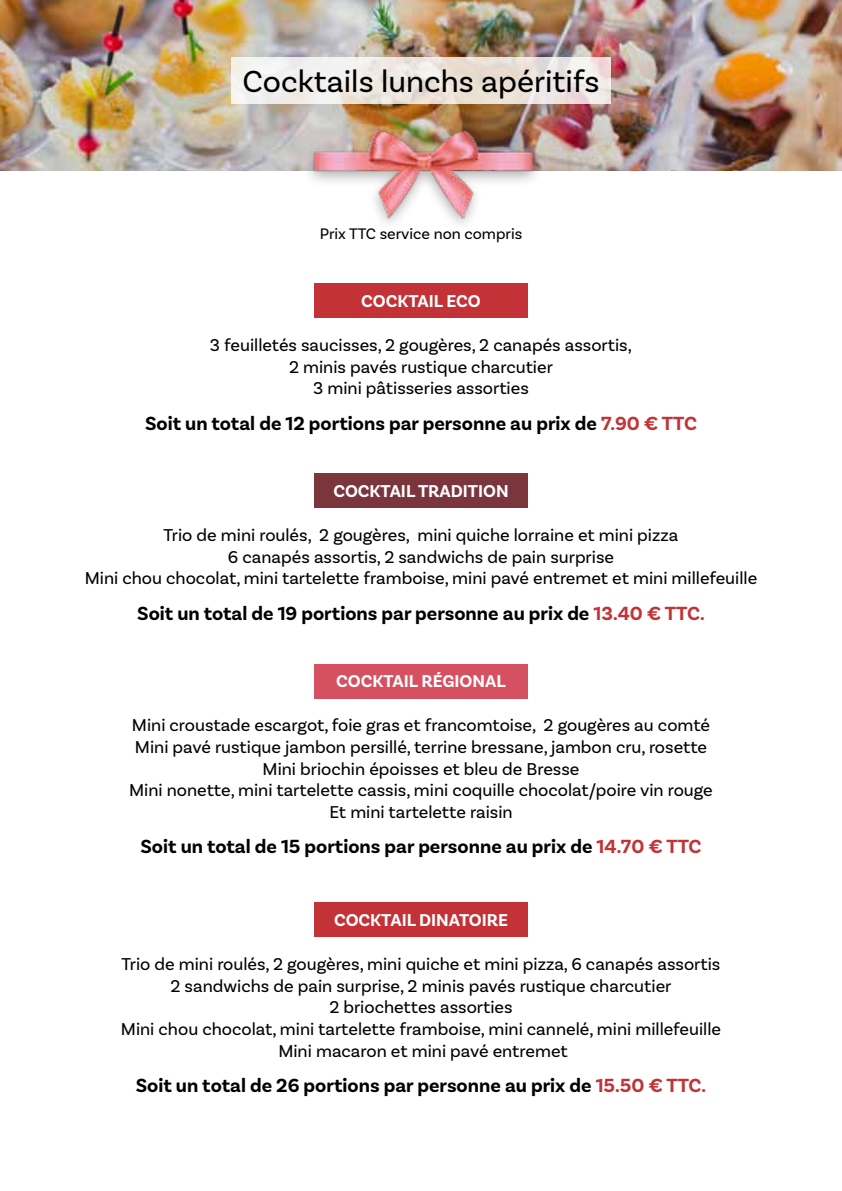
<style>
.page{position:relative;width:842px;height:1191px;background:#fff}
.page>*{position:absolute;margin:0;border:0;box-sizing:border-box;transform-origin:0 0}
.t1{font:32px "Basic Sans";color:#000}
.t2{font:700 20px "Basic Sans";color:#000}
.t3{font:18px/21.6px "Basic Sans";color:#000;text-align:center}
.t4{font:700 18px "Basic Sans";color:#fff}
.t5{font:16px "Basic Sans";color:#000}
.s1{color:#c23237}
</style>
<div class="page">
<img style="left:0;top:0;width:842px;height:170px">
<svg style="left:231px;top:57px;width:380px;height:46px"></svg>
<div style="left:314px;top:283px;width:214px;height:35px;background:#c23237"></div>
<div style="left:314px;top:473px;width:214px;height:35px;background:#7a353d"></div>
<div style="left:314px;top:664px;width:214px;height:34px;background:#d55060"></div>
<div style="left:314px;top:902px;width:214px;height:35px;background:#c23237"></div>
<img style="left:299px;top:116px;width:244px;height:108px">
<h1 class="t1" style="left:243px;top:62px;width:358px">Cocktails lunchs apéritifs</h1>
<p class="t5" style="left:320px;top:224px;width:204px">Prix TTC service non compris</p>
<p class="t4" style="left:361px;top:290px;width:121px">COCKTAIL ECO</p>
<p class="t3" style="left:210px;top:334px;width:423px">3 feuilletés saucisses, 2 gougères, 2 canapés assortis,<br>2 minis pavés rustique charcutier<br>3 mini pâtisseries assorties</p>
<p class="t2" style="left:145px;top:411px;width:553px">Soit un total de 12 portions par personne au prix de <span class="s1">7.90 € TTC</span></p>
<p class="t4" style="left:333px;top:480px;width:177px">COCKTAIL TRADITION</p>
<p class="t3" style="left:85px;top:524px;width:674px">Trio de mini roulés, 2 gougères, mini quiche lorraine et mini pizza<br>6 canapés assortis, 2 sandwichs de pain surprise<br>Mini chou chocolat, mini tartelette framboise, mini pavé entremet et mini millefeuille</p>
<p class="t2" style="left:137px;top:601px;width:569px">Soit un total de 19 portions par personne au prix de <span class="s1">13.40 € TTC.</span></p>
<p class="t4" style="left:336px;top:670px;width:171px">COCKTAIL RÉGIONAL</p>
<p class="t3" style="left:129px;top:714px;width:585px">Mini croustade escargot, foie gras et francomtoise, 2 gougères au comté Mini pavé rustique jambon persillé, terrine bressane, jambon cru, rosette Mini briochin époisses et bleu de Bresse<br>Mini nonette, mini tartelette cassis, mini coquille chocolat/poire vin rouge Et mini tartelette raisin</p>
<p class="t2" style="left:140px;top:834px;width:562px">Soit un total de 15 portions par personne au prix de <span class="s1">14.70 € TTC</span></p>
<p class="t4" style="left:334px;top:909px;width:175px">COCKTAIL DINATOIRE</p>
<p class="t3" style="left:121px;top:953px;width:602px">Trio de mini roulés, 2 gougères, mini quiche et mini pizza, 6 canapés assortis 2 sandwichs de pain surprise, 2 minis pavés rustique charcutier<br>2 briochettes assorties<br>Mini chou chocolat, mini tartelette framboise, mini cannelé, mini millefeuille Mini macaron et mini pavé entremet</p>
<p class="t2" style="left:136px;top:1073px;width:572px">Soit un total de 26 portions par personne au prix de <span class="s1">15.50 € TTC.</span></p>
</div>
